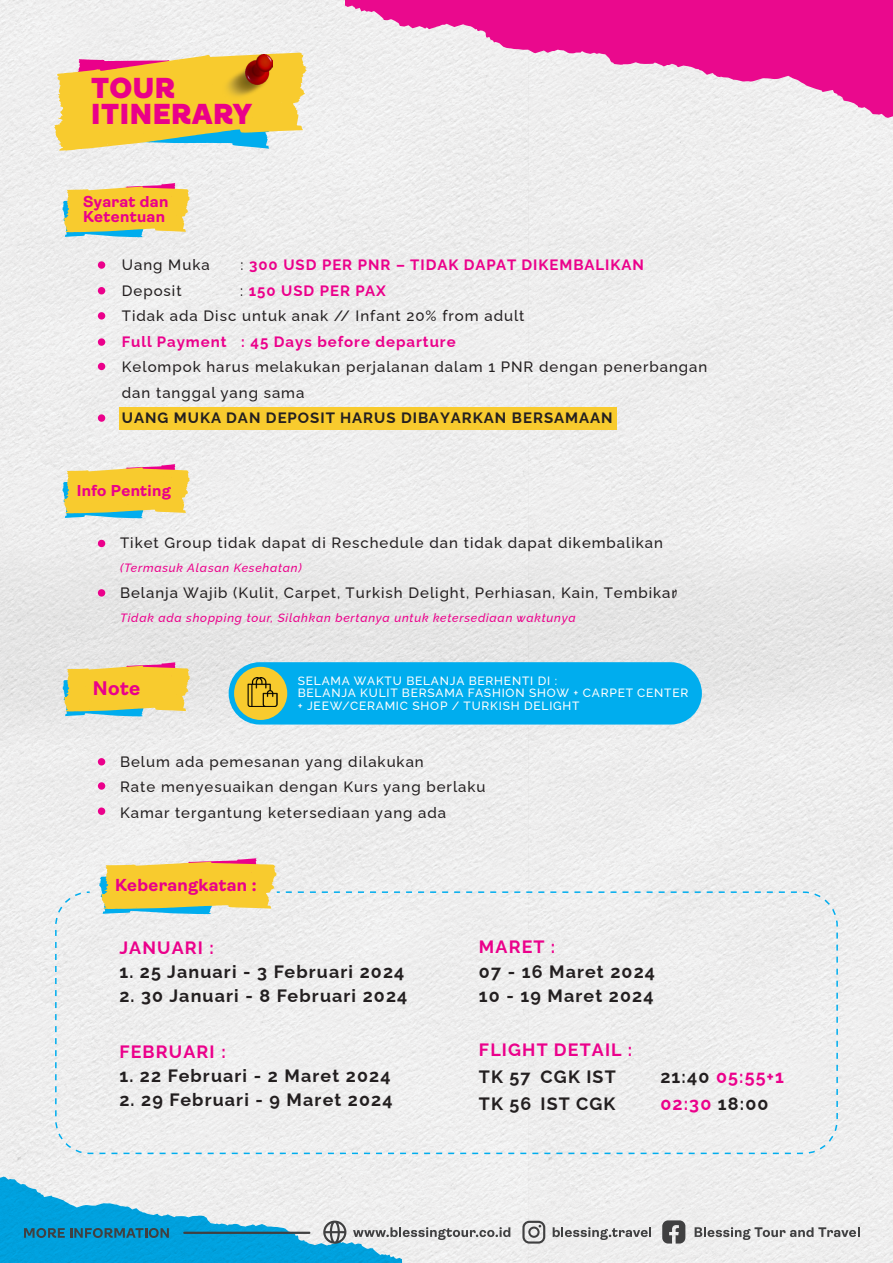
<style>
.page{position:relative;width:893px;height:1263px;background:#fff}
.page>*{position:absolute;margin:0;border:0;box-sizing:border-box;transform-origin:0 0}
.t1{font:900 28.95px/26.2px "Ambit";letter-spacing:.02em;color:#ea008a}
.t2{font:700 19.8px "Ambit";color:#ea008a}
.t3{font:100 17.85px/24.3px "Raleway";letter-spacing:.065em;color:#231f20}
.t4{font:100 17.85px "Raleway";letter-spacing:.065em;color:#eb008b}
.t5{font:700 17.4px "Ambit";letter-spacing:.02em;color:#ea008a}
.t6{font:700 15.75px/14.4px "Ambit";letter-spacing:.02em;color:#ea008a}
.t7{font:100 15px/25.5px "Raleway";letter-spacing:.065em;color:#231f20}
.t8{font:100 15px "Raleway";letter-spacing:.065em;color:#eb008b}
.t9{font:100 12px/12.6px "Raleway";letter-spacing:.065em;color:#fff}
.t10{font:italic 100 12px "Raleway";letter-spacing:.065em;color:#eb008b}
.s1{color:#231f20}
.s2{color:#eb008b}
.s3{font-style:italic;font-size:12px}
</style>
<div class="page">
<img style="left:0;top:0;width:893px;height:1263px">
<svg style="left:662px;top:1220px;width:23px;height:23px"></svg>
<svg style="left:522px;top:1221px;width:23px;height:22px"></svg>
<svg style="left:553px;top:1227px;width:98px;height:13px"></svg>
<svg style="left:695px;top:1227px;width:165px;height:13px"></svg>
<svg style="left:0;top:1172px;width:510px;height:91px"></svg>
<hr style="left:183px;top:1232px;width:127px;height:2px;background:#404041">
<svg style="left:345px;top:0;width:548px;height:125px"></svg>
<svg style="left:54px;top:53px;width:253px;height:98px;background:#e9ca60"></svg>
<img style="left:221px;top:55px;width:52px;height:48px">
<svg style="left:62px;top:183px;width:128px;height:54px;background:#e5cc60"></svg>
<div style="left:98px;top:261px;width:7px;height:8px;background:#eb008b;border-radius:50%"></div>
<div style="left:98px;top:287px;width:7px;height:7px;background:#eb008b;border-radius:50%"></div>
<div style="left:98px;top:312px;width:7px;height:8px;background:#eb008b;border-radius:50%"></div>
<div style="left:98px;top:338px;width:7px;height:8px;background:#eb008b;border-radius:50%"></div>
<div style="left:98px;top:414px;width:7px;height:8px;background:#eb008b;border-radius:50%"></div>
<div style="left:98px;top:363px;width:7px;height:7px;background:#eb008b;border-radius:50%"></div>
<div style="left:98px;top:540px;width:7px;height:7px;background:#eb008b;border-radius:50%"></div>
<div style="left:98px;top:589px;width:7px;height:8px;background:#eb008b;border-radius:50%"></div>
<div style="left:119px;top:407px;width:497px;height:23px;background:#f8cb2e"></div>
<svg style="left:62px;top:464px;width:128px;height:54px;background:#e5cc60"></svg>
<svg style="left:62px;top:662px;width:128px;height:54px;background:#e4ca5e"></svg>
<div style="left:98px;top:758px;width:7px;height:7px;background:#eb008b;border-radius:50%"></div>
<div style="left:98px;top:807px;width:7px;height:8px;background:#eb008b;border-radius:50%"></div>
<div style="left:98px;top:782px;width:7px;height:8px;background:#eb008b;border-radius:50%"></div>
<div style="left:229px;top:662px;width:473px;height:62px;background:#00adee;border-radius:31px"></div>
<div style="left:234px;top:667px;width:53px;height:53px;background:#f8cb2e;border-radius:50%"></div>
<img style="left:248px;top:677px;width:29px;height:30px">
<svg style="left:99px;top:858px;width:181px;height:33px;background:#f1cb59"></svg>
<svg style="left:54px;top:891px;width:785px;height:264px"></svg>
<svg style="left:85px;top:891px;width:6px;height:3px"></svg>
<h1 class="t1" style="left:91px;top:75px;width:162px">TOUR<br>ITINERARY</h1>
<p class="t6" style="left:83px;top:195px;width:87px">Syarat dan<br>Ketentuan</p>
<p class="t7" style="left:122px;top:250px;width:89px">Uang Muka</p>
<p class="t8" style="left:240px;top:253px;width:405px"><span class="s1">:</span> 300 USD PER PNR – TIDAK DAPAT DIKEMBALIKAN</p>
<p class="t7" style="left:122px;top:276px;width:61px">Deposit</p>
<p class="t7" style="left:122px;top:276px;width:404px;text-indent:118px">: <span class="s2">150 USD PER PAX<br></span>Tidak ada Disc untuk anak // Infant 20% from adult</p>
<p class="t8" style="left:122px;top:329px;width:335px">Full Payment : 45 Days before departure</p>
<p class="t7" style="left:122px;top:352px;width:587px">Kelompok harus melakukan perjalanan dalam 1 PNR dengan penerbangan dan tanggal yang sama<br>UANG MUKA DAN DEPOSIT HARUS DIBAYARKAN BERSAMAAN</p>
<p class="t6" style="left:77px;top:483px;width:96px">Info Penting</p>
<p class="t7" style="left:120px;top:528px;width:544px">Tiket Group tidak dapat di Reschedule dan tidak dapat dikembalikan</p>
<p class="t10" style="left:120px;top:558px;width:183px">(Termasuk Alasan Kesehatan)</p>
<p class="t7" style="left:120px;top:578px;width:558px">Belanja Wajib (Kulit, Carpet, Turkish Delight, Perhiasan, Kain, Tembikar<span class="s3">)</span></p>
<p class="t10" style="left:120px;top:608px;width:457px">Tidak ada shopping tour, Silahkan bertanya untuk ketersediaan waktunya</p>
<h2 class="t2" style="left:93px;top:677px;width:49px">Note</h2>
<p class="t9" style="left:298px;top:673px;width:392px">SELAMA WAKTU BELANJA BERHENTI DI :<br>BELANJA KULIT BERSAMA FASHION SHOW + CARPET CENTER + JEEW/CERAMIC SHOP / TURKISH DELIGHT</p>
<p class="t7" style="left:120px;top:747px;width:367px">Belum ada pemesanan yang dilakukan<br>Rate menyesuaikan dengan Kurs yang berlaku<br>Kamar tergantung ketersediaan yang ada</p>
<p class="t5" style="left:115px;top:875px;width:143px">Keberangkatan :</p>
<p class="t4" style="left:119px;top:933px;width:96px">JANUARI :</p>
<p class="t3" style="left:119px;top:958px;width:287px">1. 25 Januari - 3 Februari 2024</p>
<p class="t3" style="left:119px;top:982px;width:290px">2. 30 Januari - 8 Februari 2024</p>
<p class="t4" style="left:119px;top:1037px;width:108px">FEBRUARI :</p>
<p class="t3" style="left:119px;top:1061px;width:273px">1. 22 Februari - 2 Maret 2024</p>
<p class="t3" style="left:119px;top:1086px;width:275px">2. 29 Februari - 9 Maret 2024</p>
<p class="t4" style="left:479px;top:933px;width:78px">MARET :</p>
<p class="t3" style="left:479px;top:957px;width:178px">07 - 16 Maret 2024<br>10 - 19 Maret 2024</p>
<p class="t4" style="left:479px;top:1035px;width:155px">FLIGHT DETAIL :</p>
<p class="t3" style="left:479px;top:1062px;width:138px">TK 57 CGK IST</p>
<p class="t4" style="left:660px;top:1062px;width:125px"><span class="s1">21:40</span> 05:55+1</p>
<p class="t3" style="left:479px;top:1090px;width:138px">TK 56 IST CGK</p>
<p class="t4" style="left:660px;top:1090px;width:110px">02:30 <span class="s1">18:00</span></p>
</div>
